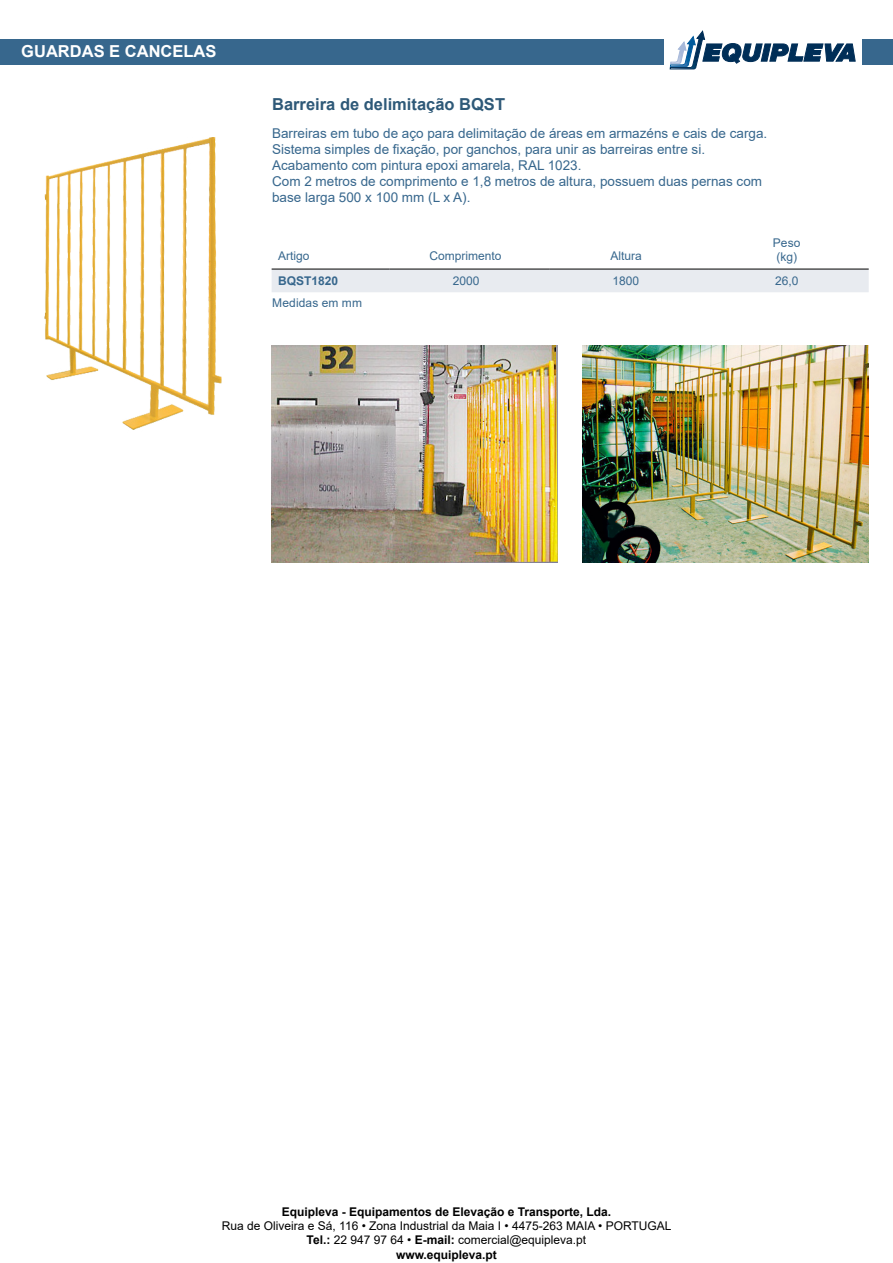
<style>
.page{position:relative;width:893px;height:1263px;background:#fff}
.page>*{position:absolute;margin:0;border:0;box-sizing:border-box;transform-origin:0 0}
.t1{font:700 16.5px "Arial";color:#2e5978}
.t2{font:700 16.5px "Arial";color:#fff}
.t3{font:13.5px/16.2px "Arial";color:#37678d}
.t4{font:12px/14.4px "Arial";color:#000;text-align:center}
.t5{font:12px/14.4px "Arial";color:#37678d}
.t6{font:700 12px "Arial";color:#000}
.t7{font:700 12px "Arial";color:#37678d}
.s1{font-weight:700}
</style>
<div class="page">
<div style="left:0;top:39px;width:663px;height:26px;background:#37678d"></div>
<div style="left:862px;top:39px;width:31px;height:26px;background:#37678d"></div>
<svg style="left:670px;top:31px;width:186px;height:38px"></svg>
<div style="left:272px;top:270px;width:597px;height:22px;background:#e8ebf0"></div>
<hr style="left:272px;top:269px;width:117px;height:1px;background:#000">
<hr style="left:389px;top:269px;width:160px;height:1px;background:#000">
<hr style="left:549px;top:269px;width:160px;height:1px;background:#000">
<hr style="left:709px;top:269px;width:160px;height:1px;background:#000">
<img style="left:44px;top:138px;width:178px;height:292px">
<img style="left:272px;top:345px;width:285px;height:217px">
<img style="left:582px;top:345px;width:287px;height:217px">
<p class="t2" style="left:21px;top:40px;width:197px">GUARDAS E CANCELAS</p>
<p class="t1" style="left:272px;top:92px;width:234px">Barreira de delimitação BQST</p>
<p class="t3" style="left:272px;top:125px;width:497px">Barreiras em tubo de aço para delimitação de áreas em armazéns e cais de carga.<br>Sistema simples de fixação, por ganchos, para unir as barreiras entre si.<br>Acabamento com pintura epoxi amarela, RAL 1023.<br>Com 2 metros de comprimento e 1,8 metros de altura, possuem duas pernas com base larga 500 x 100 mm (L x A).</p>
<p class="t5" style="left:278px;top:248px;width:33px">Artigo</p>
<p class="t5" style="left:430px;top:248px;width:74px">Comprimento</p>
<p class="t5" style="left:610px;top:248px;width:33px">Altura</p>
<p class="t5" style="left:773px;top:235px;width:29px">Peso (kg)</p>
<p class="t7" style="left:278px;top:272px;width:62px">BQST1820</p>
<p class="t5" style="left:453px;top:274px;width:28px">2000</p>
<p class="t5" style="left:613px;top:274px;width:28px">1800</p>
<p class="t5" style="left:775px;top:274px;width:25px">26,0</p>
<p class="t5" style="left:272px;top:296px;width:91px">Medidas em mm</p>
<p class="t6" style="left:282px;top:1203px;width:331px">Equipleva - Equipamentos de Elevação e Transporte, Lda.</p>
<p class="t4" style="left:222px;top:1218px;width:451px">Rua de Oliveira e Sá, 116 • Zona Industrial da Maia I • 4475-263 MAIA • PORTUGAL<br><span class="s1">Tel.:</span> 22 947 97 64 • <span class="s1">E-mail:</span> comercial@equipleva.pt<br><span class="s1">www.equipleva.pt</span></p>
</div>
